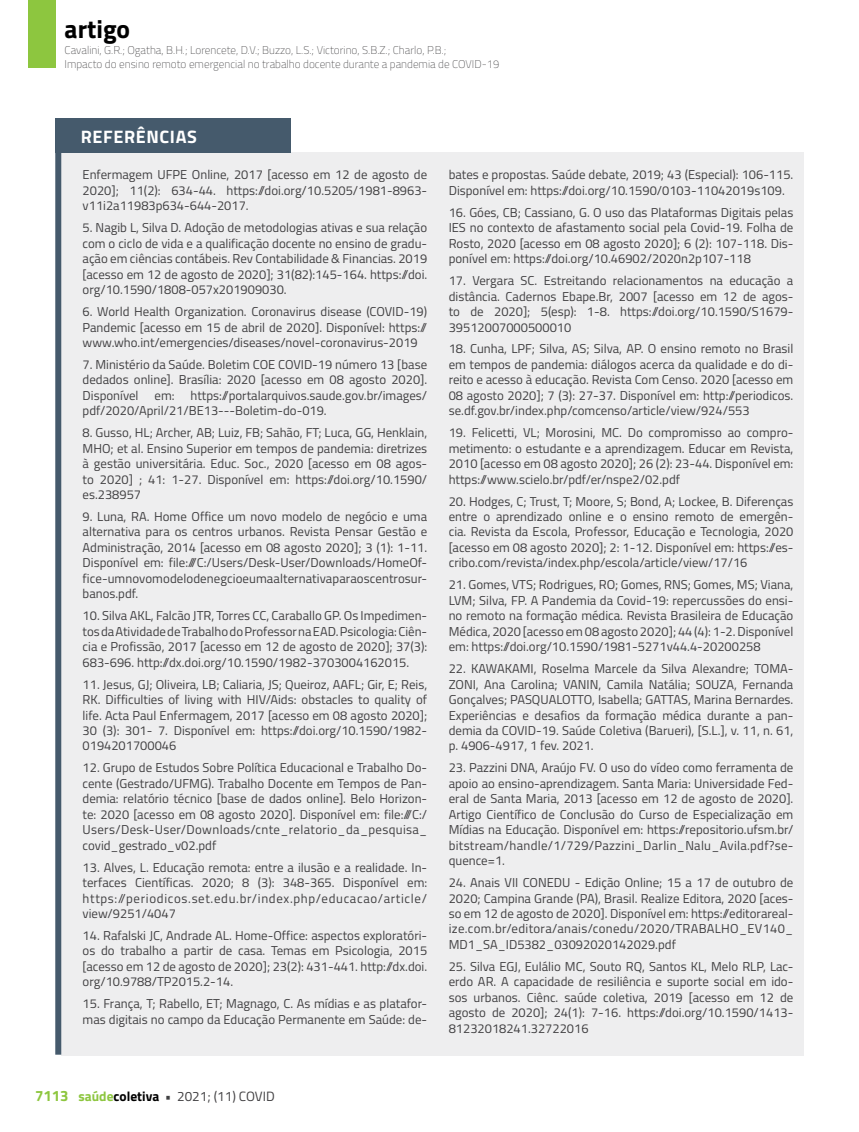
<style>
.page{position:relative;width:859px;height:1132px;background:#fff}
.page>*{position:absolute;margin:0;border:0;box-sizing:border-box;transform-origin:0 0}
.t1{font:700 25.5px "Titillium";color:#000}
.t2{font:700 18px "Titillium";letter-spacing:.035em;color:#fff}
.t3{font:13.5px "Titillium";color:#414042}
.t4{font:12.9px/15.5px "Titillium";color:#414042;text-align:justify}
.t5{font:100 11.25px/13.5px "Titillium";color:#414042}
.s1{font-weight:700;font-size:15px;color:#8dc63f}
.s2{font-weight:700;color:#8dc63f}
.s3{font-weight:700;color:#000}
.s4{font-weight:700}
</style>
<div class="page">
<div style="left:28px;top:0;width:27px;height:68px;background:#8dc63f"></div>
<div style="left:61px;top:152px;width:743px;height:902px;background:#eeeeef"></div>
<div style="left:55px;top:118px;width:236px;height:35px;background:#455a6c"></div>
<div style="left:55px;top:134px;width:6px;height:920px;background:#455a6c"></div>
<h1 class="t1" style="left:65px;top:10px;width:67px">artigo</h1>
<p class="t5" style="left:65px;top:43px;width:436px">Cavalini, G.R.; Ogatha, B.H.; Lorencete, D.V.; Buzzo, L.S.; Victorino, S.B.Z.; Charlo, P.B.;<br>Impacto do ensino remoto emergencial no trabalho docente durante a pandemia de COVID-19</p>
<h2 class="t2" style="left:81px;top:123px;width:117px">REFERÊNCIAS</h2>
<p class="t4" style="left:83px;top:166px;width:346px">Enfermagem UFPE Online, 2017 [acesso em 12 de agosto de 2020]; 11(2): 634-44. https://doi.org/10.5205/1981-8963- v11i2a11983p634-644-2017.</p>
<p class="t4" style="left:83px;top:219px;width:346px">5. Nagib L, Silva D. Adoção de metodologias ativas e sua relação com o ciclo de vida e a qualificação docente no ensino de gradu&shy;ação em ciências contábeis. Rev Contabilidade &amp; Financias. 2019 [acesso em 12 de agosto de 2020]; 31(82):145-164. https://doi. org/10.1590/1808-057x201909030.</p>
<p class="t4" style="left:83px;top:303px;width:346px">6. World Health Organization. Coronavirus disease (COVID-19)<br>Pandemic [acesso em 15 de abril de 2020]. Disponível: https:// www.who.int/emergencies/diseases/novel-coronavirus-2019</p>
<p class="t4" style="left:83px;top:356px;width:346px">7. Ministério da Saúde. Boletim COE COVID-19 número 13 [base dedados online]. Brasília: 2020 [acesso em 08 agosto 2020].<br>Disponível em: https://portalarquivos.saude.gov.br/images/ pdf/2020/April/21/BE13---Boletim-do-019.</p>
<p class="t4" style="left:83px;top:424px;width:346px">8. Gusso, HL; Archer, AB; Luiz, FB; Sahão, FT; Luca, GG, Henklain, MHO; et al. Ensino Superior em tempos de pandemia: diretrizes à gestão universitária. Educ. Soc., 2020 [acesso em 08 agos&shy;to 2020] ; 41: 1-27. Disponível em: https://doi.org/10.1590/ es.238957</p>
<p class="t4" style="left:83px;top:508px;width:346px">9. Luna, RA. Home Office um novo modelo de negócio e uma alternativa para os centros urbanos. Revista Pensar Gestão e Administração, 2014 [acesso em 08 agosto 2020]; 3 (1): 1-11.<br>Disponível em: file:///C:/Users/Desk-User/Downloads/HomeOf&shy;fice-umnovomodelodenegcioeumaalternativaparaoscentrosur&shy;banos.pdf.</p>
<p class="t4" style="left:83px;top:607px;width:346px">10. Silva AKL, Falcão JTR, Torres CC, Caraballo GP. Os Impedimen&shy;tos da Atividade de Trabalho do Professor na EAD. Psicologia: Ciên&shy;cia e Profissão, 2017 [acesso em 12 de agosto de 2020]; 37(3):<br>683-696. http://dx.doi.org/10.1590/1982-3703004162015.</p>
<p class="t4" style="left:83px;top:675px;width:346px">11. Jesus, GJ; Oliveira, LB; Caliaria, JS; Queiroz, AAFL; Gir, E; Reis, RK. Difficulties of living with HIV/Aids: obstacles to quality of life. Acta Paul Enfermagem, 2017 [acesso em 08 agosto 2020]; 30 (3): 301- 7. Disponível em: https://doi.org/10.1590/1982- 0194201700046</p>
<p class="t4" style="left:83px;top:759px;width:346px">12. Grupo de Estudos Sobre Política Educacional e Trabalho Do&shy;cente (Gestrado/UFMG). Trabalho Docente em Tempos de Pan&shy;demia: relatório técnico [base de dados online]. Belo Horizon&shy;te: 2020 [acesso em 08 agosto 2020]. Disponível em: file:///C:/ Users/Desk-User/Downloads/cnte_relatorio_da_pesquisa_ covid_gestrado_v02.pdf</p>
<p class="t4" style="left:83px;top:858px;width:346px">13. Alves, L. Educação remota: entre a ilusão e a realidade. In&shy;terfaces Científicas. 2020; 8 (3): 348-365. Disponível em: https://periodicos.set.edu.br/index.php/educacao/article/ view/9251/4047</p>
<p class="t4" style="left:83px;top:926px;width:346px">14. Rafalski JC, Andrade AL. Home-Office: aspectos exploratóri&shy;os do trabalho a partir de casa. Temas em Psicologia, 2015 [acesso em 12 de agosto de 2020]; 23(2): 431-441. http://dx.doi. org/10.9788/TP2015.2-14.</p>
<p class="t4" style="left:83px;top:994px;width:346px">15. França, T; Rabello, ET; Magnago, C. As mídias e as platafor&shy;mas digitais no campo da Educação Permanente em Saúde: de-</p>
<p class="t4" style="left:449px;top:166px;width:346px">bates e propostas. Saúde debate, 2019; 43 (Especial): 106-115.<br>Disponível em: https://doi.org/10.1590/0103-11042019s109.</p>
<p class="t4" style="left:449px;top:204px;width:346px">16. Góes, CB; Cassiano, G. O uso das Plataformas Digitais pelas IES no contexto de afastamento social pela Covid-19. Folha de Rosto, 2020 [acesso em 08 agosto 2020]; 6 (2): 107-118. Dis&shy;ponível em: https://doi.org/10.46902/2020n2p107-118</p>
<p class="t4" style="left:449px;top:272px;width:346px">17. Vergara SC. Estreitando relacionamentos na educação a distância. Cadernos Ebape.Br, 2007 [acesso em 12 de agos&shy;to de 2020]; 5(esp): 1-8. https://doi.org/10.1590/S1679- 39512007000500010</p>
<p class="t4" style="left:449px;top:340px;width:346px">18. Cunha, LPF; Silva, AS; Silva, AP. O ensino remoto no Brasil em tempos de pandemia: diálogos acerca da qualidade e do di&shy;reito e acesso à educação. Revista Com Censo. 2020 [acesso em 08 agosto 2020]; 7 (3): 27-37. Disponível em: http://periodicos. se.df.gov.br/index.php/comcenso/article/view/924/553</p>
<p class="t4" style="left:449px;top:424px;width:346px">19. Felicetti, VL; Morosini, MC. Do compromisso ao compro&shy;metimento: o estudante e a aprendizagem. Educar em Revista, 2010 [acesso em 08 agosto 2020]; 26 (2): 23-44. Disponível em: https://www.scielo.br/pdf/er/nspe2/02.pdf</p>
<p class="t4" style="left:449px;top:492px;width:346px">20. Hodges, C; Trust, T; Moore, S; Bond, A; Lockee, B. Diferenças entre o aprendizado online e o ensino remoto de emergên&shy;cia. Revista da Escola, Professor, Educação e Tecnologia, 2020 [acesso em 08 agosto 2020]; 2: 1-12. Disponível em: https://es&shy;cribo.com/revista/index.php/escola/article/view/17/16</p>
<p class="t4" style="left:449px;top:576px;width:346px">21. Gomes, VTS; Rodrigues, RO; Gomes, RNS; Gomes, MS; Viana, LVM; Silva, FP. A Pandemia da Covid-19: repercussões do ensi&shy;no remoto na formação médica. Revista Brasileira de Educação Médica, 2020 [acesso em 08 agosto 2020]; 44 (4): 1-2. Disponível em: https://doi.org/10.1590/1981-5271v44.4-20200258</p>
<p class="t4" style="left:449px;top:660px;width:346px">22. KAWAKAMI, Roselma Marcele da Silva Alexandre; TOMA-ZONI, Ana Carolina; VANIN, Camila Natália; SOUZA, Fernanda Gonçalves; PASQUALOTTO, Isabella; GATTAS, Marina Bernardes.<br>Experiências e desafios da formação médica durante a pan&shy;demia da COVID-19. Saúde Coletiva (Barueri), [S.L.], v. 11, n. 61, p. 4906-4917, 1 fev. 2021.</p>
<p class="t4" style="left:449px;top:759px;width:346px">23. Pazzini DNA, Araújo FV. O uso do vídeo como ferramenta de apoio ao ensino-aprendizagem. Santa Maria: Universidade Fed&shy;eral de Santa Maria, 2013 [acesso em 12 de agosto de 2020].<br>Artigo Científico de Conclusão do Curso de Especialização em Mídias na Educação. Disponível em: https://repositorio.ufsm.br/ bitstream/handle/1/729/Pazzini_Darlin_Nalu_Avila.pdf?se&shy;quence=1.</p>
<p class="t4" style="left:449px;top:873px;width:346px">24. Anais VII CONEDU - Edição Online; 15 a 17 de outubro de 2020; Campina Grande (PA), Brasil. Realize Editora, 2020 [aces&shy;so em 12 de agosto de 2020]. Disponível em: https://editorareal&shy;ize.com.br/editora/anais/conedu/2020/TRABALHO_EV140_ MD1_SA_ID5382_03092020142029.pdf</p>
<p class="t4" style="left:449px;top:957px;width:346px">25. Silva EGJ, Eulálio MC, Souto RQ, Santos KL, Melo RLP, Lac&shy;erdo AR. A capacidade de resiliência e suporte social em ido&shy;sos urbanos. Ciênc. saúde coletiva, 2019 [acesso em 12 de agosto de 2020]; 24(1): 7-16. https://doi.org/10.1590/1413- 81232018241.32722016</p>
<p class="t3" style="left:35px;top:1086px;width:241px"><span class="s1">7113</span> <span class="s2">saúde</span><span class="s3">coletiva</span> <span class="s4">•</span> 2021; (11) COVID</p>
</div>
